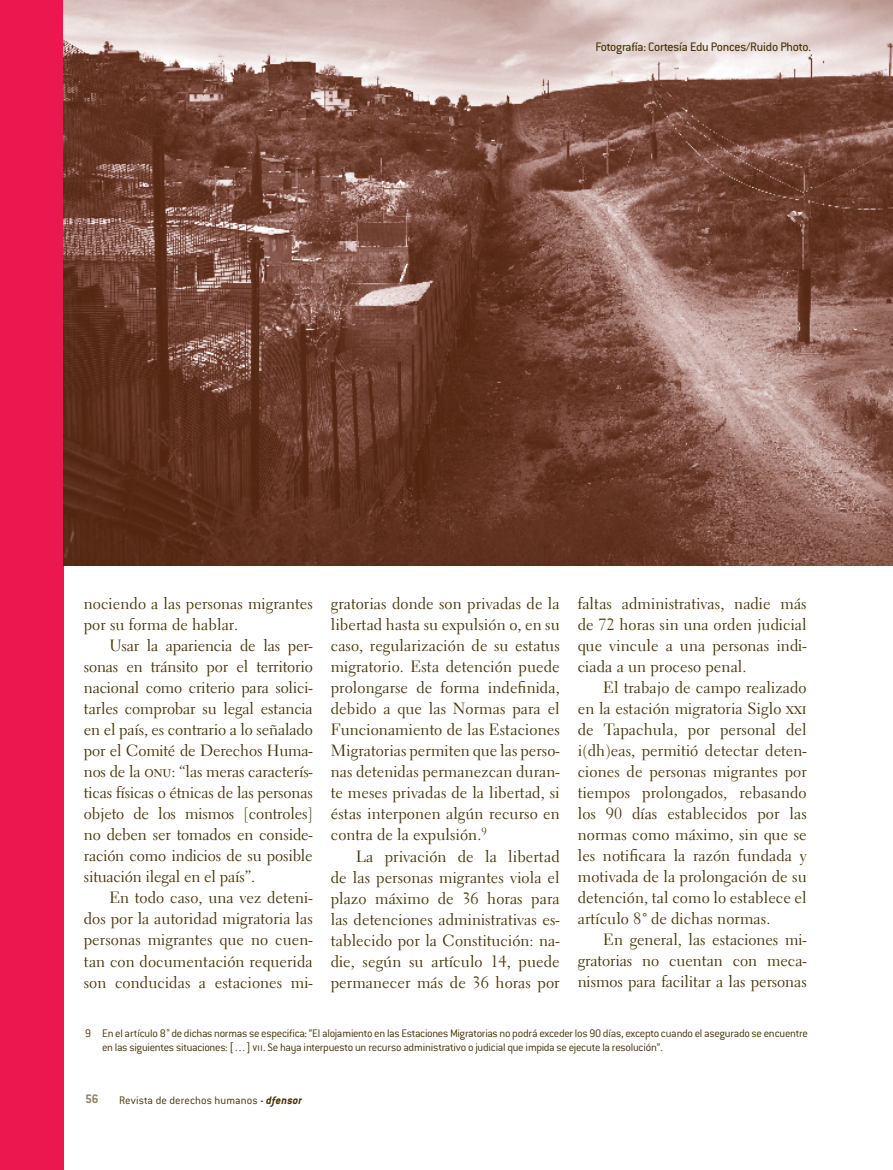
<style>
.page{position:relative;width:893px;height:1170px;background:#fff}
.page>*{position:absolute;margin:0;border:0;box-sizing:border-box;transform-origin:0 0}
.t1{font:16.2px/21px "Electra LT Std";letter-spacing:.005em;color:#413000;text-align:justify}
.t2{font:13.5px "Conduit ITC Std";letter-spacing:-.01em;color:#413000}
.t3{font:700 13.5px "Conduit ITC Std";color:#8d8366}
.t4{font:300 12px/13.5px "Conduit ITC Std";letter-spacing:-.02em;color:#413000}
.s1{font-family:"Goudy Std"}
.s2{font-family:"Goudy Std";font-weight:400}
.s3{font-weight:500}
.s4{font-weight:700;font-style:italic}
</style>
<div class="page">
<div style="left:0;top:0;width:64px;height:1169px;background:#ed174f"></div>
<img style="left:63px;top:0;width:830px;height:565px">
<p class="t2" style="left:595px;top:38px;width:217px">Fotografía: Cortesía Edu Ponces/Ruido Photo.</p>
<p class="t1" style="left:331px;top:593px;width:230px">gratorias donde son privadas de la libertad hasta su expulsión o, en su caso, regularización de su estatus migratorio. Esta detención puede prolongarse de forma indefinida, debido a que las Normas para el Funcionamiento de las Estaciones Migratorias permiten que las perso&shy;nas detenidas permanezcan duran&shy;te meses privadas de la libertad, si éstas interponen algún recurso en contra de la expulsión.<sup>9</sup></p>
<p class="t1" style="left:331px;top:845px;width:230px;text-indent:26px">La privación de la libertad de las personas migrantes viola el plazo máximo de 36 horas para las detenciones administrativas es&shy;tablecido por la Constitución: na&shy;die, según su artículo 14, puede permanecer más de 36 horas por</p>
<p class="t1" style="left:578px;top:593px;width:230px">faltas administrativas, nadie más de 72 horas sin una orden judicial que vincule a una personas indi&shy;ciada a un proceso penal.</p>
<p class="t1" style="left:578px;top:677px;width:230px;text-indent:26px">El trabajo de campo realizado en la estación migratoria Siglo xxi de Tapachula, por personal del i(dh)eas, permitió detectar deten&shy;ciones de personas migrantes por tiempos prolongados, rebasando los 90 días establecidos por las normas como máximo, sin que se les notificara la razón fundada y motivada de la prolongación de su detención, tal como lo establece el artículo 8<span class="s1">˚</span> de dichas normas.</p>
<p class="t1" style="left:578px;top:929px;width:230px;text-indent:26px">En general, las estaciones mi&shy;gratorias no cuentan con meca&shy;nismos para facilitar a las personas</p>
<p class="t4" style="left:102px;top:1026px;width:707px;text-indent:-17px">9 En el artículo 8<span class="s2">˚</span> de dichas normas se especifica: “El alojamiento en las Estaciones Migratorias no podrá exceder los 90 días, excepto cuando el asegurado se encuentre en las siguientes situaciones: […] vii. Se haya interpuesto un recurso administrativo o judicial que impida se ejecute la resolución”.</p>
<p class="t1" style="left:84px;top:593px;width:230px">nociendo a las personas migrantes por su forma de hablar.</p>
<p class="t1" style="left:84px;top:635px;width:230px;text-indent:26px">Usar la apariencia de las per&shy;sonas en tránsito por el territorio nacional como criterio para solici&shy;tarles comprobar su legal estancia en el país, es contrario a lo señalado por el Comité de Derechos Huma&shy;nos de la onu: “las meras caracterís&shy;ticas físicas o étnicas de las personas objeto de los mismos [controles] no deben ser tomados en conside&shy;ración como indicios de su posible situación ilegal en el país”.</p>
<p class="t1" style="left:84px;top:887px;width:230px;text-indent:26px">En todo caso, una vez deteni&shy;dos por la autoridad migratoria las personas migrantes que no cuen&shy;tan con documentación requerida son conducidas a estaciones mi-</p>
<p class="t3" style="left:85px;top:1090px;width:15px">56</p>
<p class="t4" style="left:119px;top:1092px;width:185px">Revista de derechos humanos <span class="s3">-</span> <span class="s4">dfensor</span></p>
</div>
